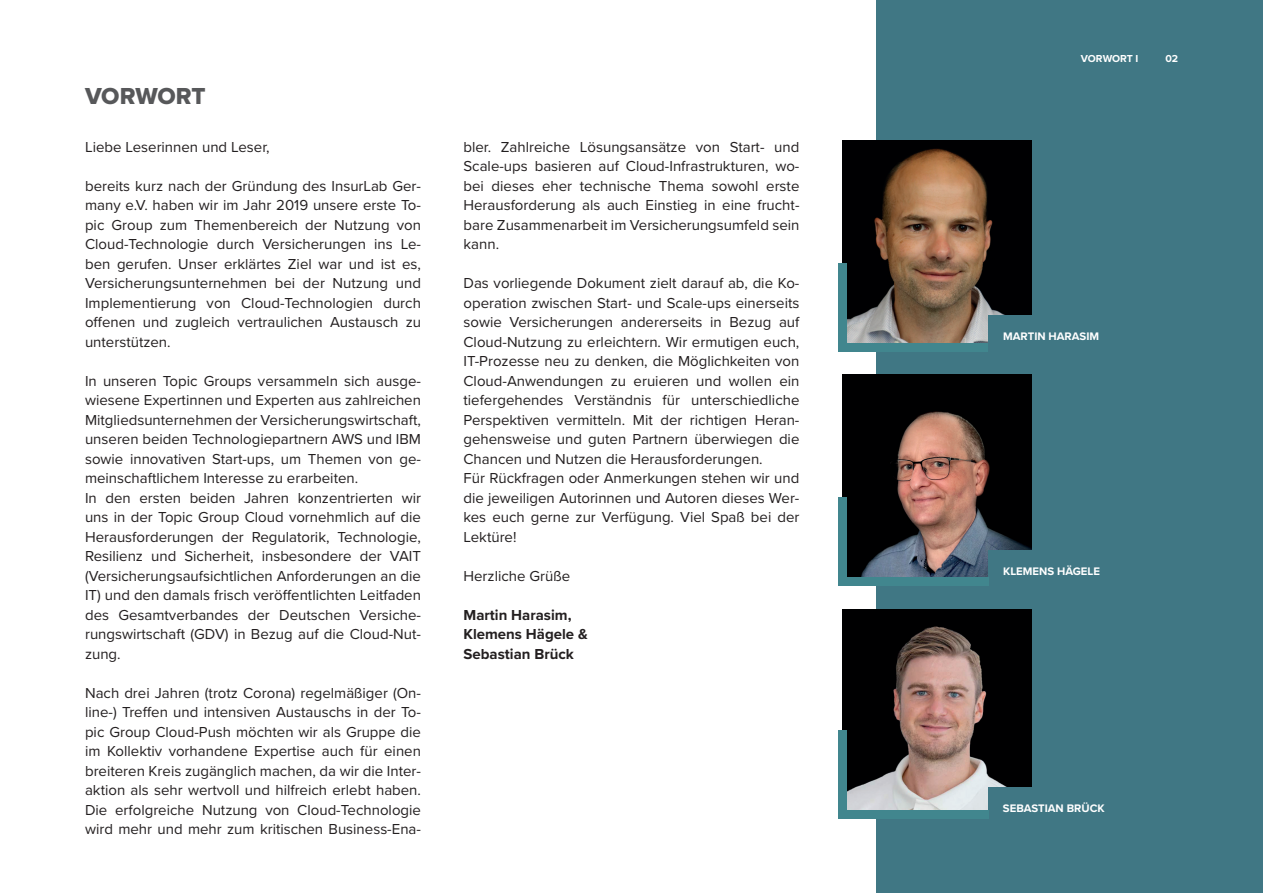
<style>
.page{position:relative;width:1263px;height:893px;background:#fff}
.page>*{position:absolute;margin:0;border:0;box-sizing:border-box;transform-origin:0 0}
.t1{font:24px "Proxima Nova Extrabld";letter-spacing:-.005em;color:#57585a}
.t2{font:15px/19.5px "Proxima Nova";color:#231f20;text-align:justify}
.t3{font:700 15px/19.5px "Proxima Nova";color:#231f20}
.t4{font:700 11.25px "Proxima Nova";color:#fff}
.t5{font:700 10.5px "Proxima Nova";color:#fff}
</style>
<div class="page">
<div style="left:876px;top:0;width:387px;height:893px;background:#407784"></div>
<img style="left:842px;top:141px;width:189px;height:202px">
<img style="left:842px;top:375px;width:189px;height:202px">
<img style="left:842px;top:609px;width:189px;height:201px">
<div style="left:988px;top:315px;width:134px;height:42px;background:#407784"></div>
<div style="left:988px;top:550px;width:134px;height:42px;background:#407784"></div>
<div style="left:988px;top:787px;width:134px;height:42px;background:#407784"></div>
<div style="left:838px;top:497px;width:9px;height:88px;background:#41868e"></div>
<div style="left:842px;top:577px;width:146px;height:8px;background:#41868e"></div>
<div style="left:838px;top:730px;width:9px;height:89px;background:#41868e"></div>
<div style="left:842px;top:810px;width:146px;height:8px;background:#41868e"></div>
<div style="left:838px;top:263px;width:8px;height:89px;background:#41868e"></div>
<div style="left:842px;top:343px;width:146px;height:8px;background:#41868e"></div>
<h1 class="t1" style="left:85px;top:78px;width:122px">VORWORT</h1>
<p class="t2" style="left:85px;top:136px;width:186px">Liebe Leserinnen und Leser,</p>
<p class="t2" style="left:85px;top:175px;width:337px">bereits kurz nach der Gründung des InsurLab Ger&shy;many e.V. haben wir im Jahr 2019 unsere erste To&shy;pic Group zum Themenbereich der Nutzung von Cloud-Technologie durch Versicherungen ins Le&shy;ben gerufen. Unser erklärtes Ziel war und ist es, Versicherungsunternehmen bei der Nutzung und Implementierung von Cloud-Technologien durch offenen und zugleich vertraulichen Austausch zu unterstützen.</p>
<p class="t2" style="left:85px;top:370px;width:337px;text-align:left">In unseren Topic Groups versammeln sich ausge&shy;wiesene Expertinnen und Experten aus zahlreichen Mitgliedsunternehmen der Versicherungswirtschaft, unseren beiden Technologiepartnern AWS und IBM sowie innovativen Start-ups, um Themen von ge&shy;meinschaftlichem Interesse zu erarbeiten.<br>In den ersten beiden Jahren konzentrierten wir uns in der Topic Group Cloud vornehmlich auf die Herausforderungen der Regulatorik, Technologie, Resilienz und Sicherheit, insbesondere der VAIT (Versicherungsaufsichtlichen Anforderungen an die IT) und den damals frisch veröffentlichten Leitfaden des Gesamtverbandes der Deutschen Versiche&shy;rungswirtschaft (GDV) in Bezug auf die Cloud-Nut&shy;zung.</p>
<p class="t2" style="left:85px;top:682px;width:337px">Nach drei Jahren (trotz Corona) regelmäßiger (On&shy;line-) Treffen und intensiven Austauschs in der To&shy;pic Group Cloud-Push möchten wir als Gruppe die im Kollektiv vorhandene Expertise auch für einen breiteren Kreis zugänglich machen, da wir die Inter&shy;aktion als sehr wertvoll und hilfreich erlebt haben.<br>Die erfolgreiche Nutzung von Cloud-Technologie wird mehr und mehr zum kritischen Business-Ena-</p>
<p class="t2" style="left:463px;top:136px;width:337px">bler. Zahlreiche Lösungsansätze von Start- und Scale-ups basieren auf Cloud-Infrastrukturen, wo&shy;bei dieses eher technische Thema sowohl erste Herausforderung als auch Einstieg in eine frucht&shy;bare Zusammenarbeit im Versicherungsumfeld sein kann.</p>
<p class="t2" style="left:463px;top:273px;width:337px;text-align:left">Das vorliegende Dokument zielt darauf ab, die Ko&shy;operation zwischen Start- und Scale-ups einerseits sowie Versicherungen andererseits in Bezug auf Cloud-Nutzung zu erleichtern. Wir ermutigen euch, IT-Prozesse neu zu denken, die Möglichkeiten von Cloud-Anwendungen zu eruieren und wollen ein tiefergehendes Verständnis für unterschiedliche Perspektiven vermitteln. Mit der richtigen Heran&shy;gehensweise und guten Partnern überwiegen die Chancen und Nutzen die Herausforderungen.<br>Für Rückfragen oder Anmerkungen stehen wir und die jeweiligen Autorinnen und Autoren dieses Wer&shy;kes euch gerne zur Verfügung. Viel Spaß bei der Lektüre!</p>
<p class="t2" style="left:463px;top:565px;width:108px">Herzliche Grüße</p>
<p class="t3" style="left:463px;top:604px;width:126px">Martin Harasim,<br>Klemens Hägele &amp;<br>Sebastian Brück</p>
<p class="t5" style="left:1081px;top:51px;width:59px">VORWORT I</p>
<p class="t5" style="left:1165px;top:51px;width:14px">02</p>
<p class="t4" style="left:1003px;top:328px;width:97px">MARTIN HARASIM</p>
<p class="t4" style="left:1003px;top:563px;width:98px">KLEMENS HÄGELE</p>
<p class="t4" style="left:1003px;top:800px;width:103px">SEBASTIAN BRÜCK</p>
</div>
